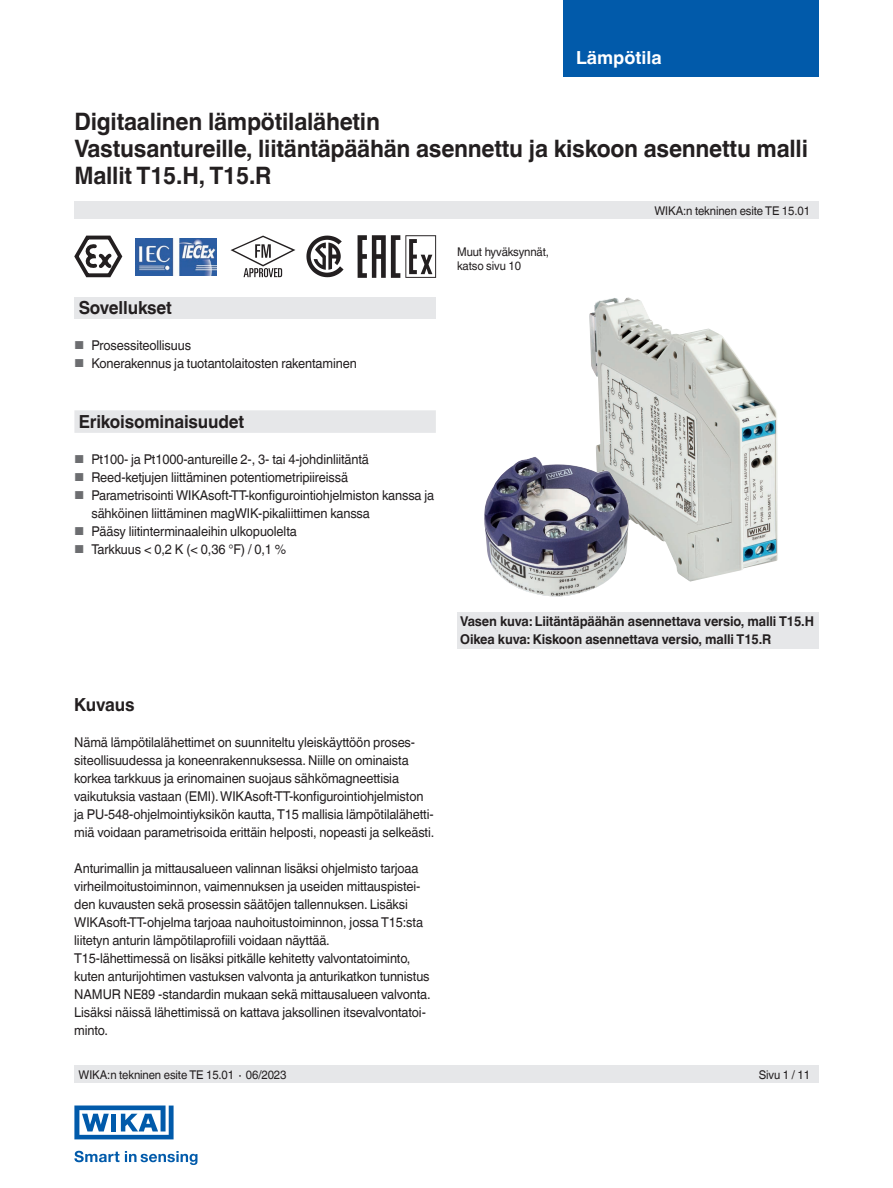
<style>
.page{position:relative;width:893px;height:1188px;background:#fff}
.page>*{position:absolute;margin:0;border:0;box-sizing:border-box;transform-origin:0 0}
.t1{font:700 24px/27px "Helvetica World";letter-spacing:-.01em;color:#231f20;scale:.95 1}
.t2{font:700 18px "Helvetica World";letter-spacing:-.01em;color:#231f20;scale:.95 1}
.t3{font:700 18px "Helvetica World";color:#fff}
.t4{font:13.5px/18px "Helvetica World";letter-spacing:-.01em;color:#231f20;scale:.95 1}
.t5{font:700 13.5px/18px "Helvetica World";letter-spacing:-.01em;color:#231f20;scale:.95 1}
.t6{font:12px/13.5px "Helvetica World";letter-spacing:-.01em;color:#231f20;scale:.95 1}
.s1{font-size:11.55px;color:#6c6d70}
</style>
<div class="page">
<div style="left:74px;top:297px;width:362px;height:22px;background:#e6e7e9"></div>
<div style="left:74px;top:202px;width:745px;height:17px;background:#e6e7e9"></div>
<div style="left:74px;top:1066px;width:745px;height:17px;background:#e6e7e9"></div>
<div style="left:563px;top:0;width:256px;height:77px;background:#015aaa"></div>
<svg style="left:74px;top:1151px;width:45px;height:11px"></svg>
<svg style="left:125px;top:1151px;width:72px;height:14px"></svg>
<svg style="left:74px;top:1106px;width:100px;height:33px"></svg>
<div style="left:457px;top:612px;width:362px;height:36px;background:#e6e7e9"></div>
<div style="left:74px;top:410px;width:362px;height:23px;background:#e6e7e9"></div>
<img style="left:589px;top:297px;width:189px;height:285px">
<img style="left:484px;top:457px;width:146px;height:140px">
<svg style="left:74px;top:235px;width:49px;height:43px"></svg>
<img style="left:135px;top:238px;width:81px;height:37px">
<svg style="left:358px;top:235px;width:78px;height:43px"></svg>
<svg style="left:231px;top:236px;width:64px;height:41px"></svg>
<svg style="left:306px;top:236px;width:38px;height:41px"></svg>
<h2 class="t3" style="left:576px;top:47px;width:87px">Lämpötila</h2>
<h1 class="t1" style="left:74px;top:108px;width:774px">Digitaalinen lämpötilalähetin<br>Vastusantureille, liitäntäpäähän asennettu ja kiskoon asennettu malli<br>Mallit T15.H, T15.R</h1>
<h2 class="t2" style="left:79px;top:297px;width:100px">Sovellukset</h2>
<p class="t4" style="left:74px;top:336px;width:124px"><span class="s1">■</span> Prosessiteollisuus</p>
<p class="t4" style="left:74px;top:354px;width:299px"><span class="s1">■</span> Konerakennus ja tuotantolaitosten rakentaminen</p>
<h2 class="t2" style="left:79px;top:411px;width:176px">Erikoisominaisuudet</h2>
<p class="t4" style="left:74px;top:450px;width:311px"><span class="s1">■</span> Pt100- ja Pt1000-antureille 2-, 3- tai 4-johdinliitäntä</p>
<p class="t4" style="left:74px;top:468px;width:290px"><span class="s1">■</span> Reed-ketjujen liittäminen potentiometripiireissä</p>
<p class="t4" style="left:91px;top:486px;width:362px;text-indent:-17px"><span class="s1">■</span> Parametrisointi WIKAsoft-TT-konfigurointiohjelmiston kanssa ja sähköinen liittäminen magWIK-pikaliittimen kanssa</p>
<p class="t4" style="left:74px;top:522px;width:236px"><span class="s1">■</span> Pääsy liitinterminaaleihin ulkopuolelta</p>
<p class="t4" style="left:74px;top:540px;width:225px"><span class="s1">■</span> Tarkkuus &lt; 0,2 K (&lt; 0,36 °F) / 0,1 %</p>
<p class="t6" style="left:457px;top:245px;width:98px">Muut hyväksynnät, katso sivu 10</p>
<p class="t6" style="left:654px;top:204px;width:165px">WIKA:n tekninen esite TE 15.01</p>
<h2 class="t2" style="left:74px;top:694px;width:65px">Kuvaus</h2>
<p class="t4" style="left:74px;top:733px;width:380px">Nämä lämpötilalähettimet on suunniteltu yleiskäyttöön proses&shy;siteollisuudessa ja koneenrakennuksessa. Niille on ominaista korkea tarkkuus ja erinomainen suojaus sähkömagneettisia vaikutuksia vastaan (EMI). WIKAsoft-TT-konfigurointiohjelmiston ja PU-548-ohjelmointiyksikön kautta, T15 mallisia lämpötilalähetti&shy;miä voidaan parametrisoida erittäin helposti, nopeasti ja selkeästi.</p>
<p class="t4" style="left:74px;top:859px;width:377px">Anturimallin ja mittausalueen valinnan lisäksi ohjelmisto tarjoaa virheilmoitustoiminnon, vaimennuksen ja useiden mittauspistei&shy;den kuvausten sekä prosessin säätöjen tallennuksen. Lisäksi WIKAsoft-TT-ohjelma tarjoaa nauhoitustoiminnon, jossa T15:sta liitetyn anturin lämpötilaprofiili voidaan näyttää.<br>T15-lähettimessä on lisäksi pitkälle kehitetty valvontatoiminto, kuten anturijohtimen vastuksen valvonta ja anturikatkon tunnistus NAMUR NE89 -standardin mukaan sekä mittausalueen valvonta.<br>Lisäksi näissä lähettimissä on kattava jaksollinen itsevalvontatoi&shy;minto.</p>
<p class="t5" style="left:460px;top:612px;width:374px">Vasen kuva: Liitäntäpäähän asennettava versio, malli T15.H<br>Oikea kuva: Kiskoon asennettava versio, malli T15.R</p>
<p class="t6" style="left:79px;top:1068px;width:220px">WIKA:n tekninen esite TE 15.01 ∙ 06/2023</p>
<p class="t6" style="left:759px;top:1068px;width:56px">Sivu 1 / 11</p>
</div>
